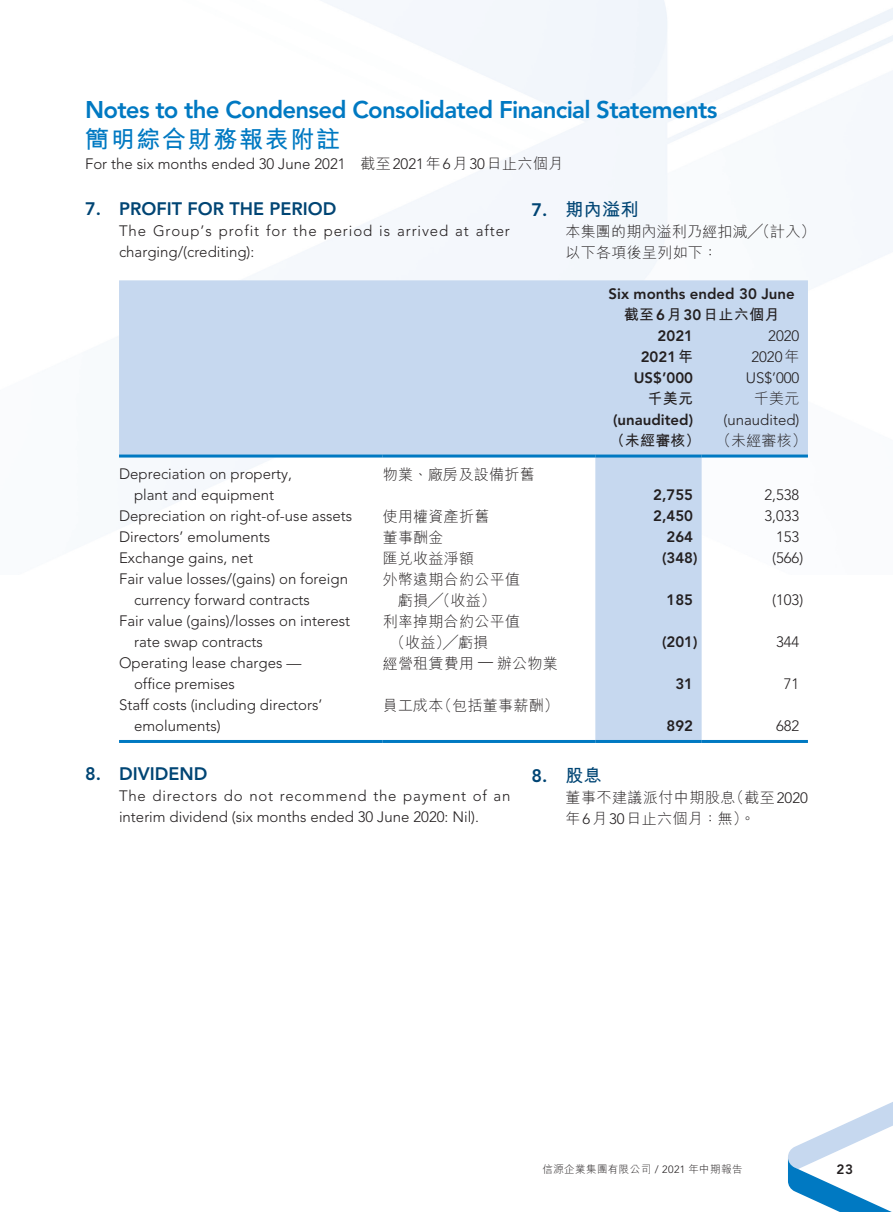
<style>
.page{position:relative;width:893px;height:1212px;background:#fff}
.page>*{position:absolute;margin:0;border:0;box-sizing:border-box;transform-origin:0 0}
.t1{font:800 24px "Avenir LT Std";letter-spacing:-.03em;color:#0079c2}
.t2{font:700 24px "M Hei HK";letter-spacing:.07em;color:#0079c2}
._01_H1_E{font:800 18px "Avenir LT Std";color:#004574}
._001_H1_C{font:700 18px "M Hei HK";color:#004574}
._001_H1_C-2{font:800 18px "Avenir LT Std";color:#004574}
._50_Table_txt{font:300 15px "Avenir LT Std";color:#231f20}
._00_txt_E{font:300 15px/21px "Avenir LT Std";color:#231f20}
._50_Table_txt-2{font:300 15px "M Hei HK";letter-spacing:.02em;color:#231f20}
._50_Table_txt-3{font:800 15px "Avenir LT Std";color:#231f20}
._00_txt_E-2{font:300 15px/21px "Avenir LT Std";letter-spacing:.06em;color:#231f20}
._000_txt_C{font:300 15px/21px "M Hei HK";letter-spacing:.02em;color:#231f20}
._50_Table_txt-4{font:700 15px "M Hei HK";letter-spacing:.02em;color:#231f20}
.t3{font:800 13.5px "Avenir LT Std";color:#231f20}
.t4{font:300 10.5px "M Hei HK";letter-spacing:.04em;color:#231f20}
.s1{font-family:"M Hei HK"}
.s2{font-family:"Avenir LT Std";font-weight:800}
.s3{font-family:"M Hei HK";font-weight:700}
.s4{font-family:"Avenir LT Std"}
</style>
<div class="page">
<svg style="left:119px;top:280px;width:689px;height:460px"></svg>
<hr style="left:119px;top:454px;width:264px;height:3px;background:#0079c2">
<hr style="left:383px;top:454px;width:212px;height:3px;background:#0079c2">
<hr style="left:595px;top:454px;width:107px;height:3px;background:#0079c2">
<hr style="left:702px;top:454px;width:106px;height:3px;background:#0079c2">
<hr style="left:119px;top:740px;width:264px;height:3px;background:#0079c2">
<hr style="left:383px;top:740px;width:212px;height:3px;background:#0079c2">
<hr style="left:595px;top:740px;width:107px;height:3px;background:#0079c2">
<hr style="left:702px;top:740px;width:106px;height:3px;background:#0079c2">
<svg style="left:788px;top:1102px;width:105px;height:110px"></svg>
<h1 class="t1" style="left:85px;top:95px;width:634px">Notes to the Condensed Consolidated Financial Statements</h1>
<h1 class="t2" style="left:85px;top:121px;width:257px">簡明綜合財務報表附註</h1>
<p class="_00_txt_E" style="left:85px;top:154px;width:479px">For the six months ended 30 June 2021 <span class="s1">截至</span>2021<span class="s1">年</span>6<span class="s1">月</span>30<span class="s1">日止六個月</span></p>
<p class="_001_H1_C" style="left:531px;top:196px;width:109px"><span class="s2">7.</span> 期內溢利</p>
<p class="_000_txt_C" style="left:565px;top:221px;width:251px">本集團的期內溢利乃經扣減╱（計入）以下各項後呈列如下：</p>
<p class="_01_H1_E" style="left:85px;top:198px;width:253px">7. PROFIT FOR THE PERIOD</p>
<p class="_00_txt_E-2" style="left:119px;top:220px;width:392px">The Group’s profit for the period is arrived at after charging/(crediting):</p>
<p class="_50_Table_txt" style="left:119px;top:465px;width:174px">Depreciation on property,</p>
<p class="_50_Table_txt" style="left:134px;top:486px;width:142px">plant and equipment</p>
<p class="_50_Table_txt-2" style="left:383px;top:466px;width:154px">物業、廠房及設備折舊</p>
<p class="_50_Table_txt-3" style="left:609px;top:285px;width:188px">Six months ended 30 June</p>
<p class="_50_Table_txt-4" style="left:624px;top:304px;width:157px">截至<span class="s2">6</span>月<span class="s2">30</span>日止六個月</p>
<p class="_50_Table_txt-3" style="left:658px;top:327px;width:37px">2021</p>
<p class="_50_Table_txt" style="left:768px;top:327px;width:33px">2020</p>
<p class="_50_Table_txt-3" style="left:641px;top:348px;width:54px">2021<span class="s3">年</span></p>
<p class="_50_Table_txt" style="left:751px;top:348px;width:50px">2020<span class="s1">年</span></p>
<p class="_50_Table_txt-3" style="left:634px;top:369px;width:61px">US$’000</p>
<p class="_50_Table_txt" style="left:746px;top:369px;width:55px">US$’000</p>
<p class="_50_Table_txt-4" style="left:647px;top:388px;width:47px">千美元</p>
<p class="_50_Table_txt-2" style="left:754px;top:391px;width:47px">千美元</p>
<p class="_50_Table_txt-3" style="left:613px;top:411px;width:82px">(unaudited)</p>
<p class="_50_Table_txt" style="left:723px;top:411px;width:77px">(unaudited)</p>
<p class="_50_Table_txt-4" style="left:610px;top:430px;width:92px">（未經審核）</p>
<p class="_50_Table_txt-2" style="left:716px;top:433px;width:92px">（未經審核）</p>
<p class="_50_Table_txt-3" style="left:653px;top:486px;width:41px">2,755</p>
<p class="_50_Table_txt" style="left:764px;top:486px;width:37px">2,538</p>
<p class="_50_Table_txt" style="left:119px;top:507px;width:235px">Depreciation on right-of-use assets</p>
<p class="_50_Table_txt-2" style="left:383px;top:508px;width:108px">使用權資產折舊</p>
<p class="_50_Table_txt-3" style="left:653px;top:507px;width:41px">2,450</p>
<p class="_50_Table_txt" style="left:764px;top:507px;width:37px">3,033</p>
<p class="_50_Table_txt" style="left:119px;top:528px;width:153px">Directors’ emoluments</p>
<p class="_50_Table_txt-2" style="left:383px;top:529px;width:62px">董事酬金</p>
<p class="_50_Table_txt-3" style="left:666px;top:528px;width:28px">264</p>
<p class="_50_Table_txt" style="left:776px;top:528px;width:25px">153</p>
<p class="_50_Table_txt" style="left:119px;top:549px;width:135px">Exchange gains, net</p>
<p class="_50_Table_txt-2" style="left:383px;top:550px;width:93px">匯兌收益淨額</p>
<p class="_50_Table_txt-3" style="left:662px;top:549px;width:37px">(348)</p>
<p class="_50_Table_txt" style="left:772px;top:549px;width:33px">(566)</p>
<p class="_50_Table_txt" style="left:119px;top:570px;width:231px">Fair value losses/(gains) on foreign</p>
<p class="_50_Table_txt" style="left:134px;top:591px;width:177px">currency forward contracts</p>
<p class="_50_Table_txt-2" style="left:383px;top:571px;width:139px">外幣遠期合約公平值</p>
<p class="_50_Table_txt-2" style="left:398px;top:592px;width:100px">虧損╱（收益）</p>
<p class="_50_Table_txt-3" style="left:666px;top:591px;width:28px">185</p>
<p class="_50_Table_txt" style="left:772px;top:591px;width:33px">(103)</p>
<p class="_50_Table_txt" style="left:119px;top:612px;width:233px">Fair value (gains)/losses on interest</p>
<p class="_50_Table_txt" style="left:134px;top:633px;width:130px">rate swap contracts</p>
<p class="_50_Table_txt-2" style="left:383px;top:613px;width:139px">利率掉期合約公平值</p>
<p class="_50_Table_txt-2" style="left:390px;top:634px;width:100px">（收益）╱虧損</p>
<p class="_50_Table_txt-3" style="left:662px;top:633px;width:37px">(201)</p>
<p class="_50_Table_txt" style="left:776px;top:633px;width:25px">344</p>
<p class="_50_Table_txt" style="left:119px;top:654px;width:184px">Operating lease charges —</p>
<p class="_50_Table_txt" style="left:134px;top:675px;width:102px">office premises</p>
<p class="_50_Table_txt-2" style="left:383px;top:655px;width:177px">經營租賃費用 <span class="s4">—</span> 辦公物業</p>
<p class="_50_Table_txt-3" style="left:675px;top:675px;width:19px">31</p>
<p class="_50_Table_txt" style="left:784px;top:675px;width:17px">71</p>
<p class="_50_Table_txt" style="left:119px;top:696px;width:205px">Staff costs (including directors’</p>
<p class="_50_Table_txt" style="left:134px;top:717px;width:88px">emoluments)</p>
<p class="_50_Table_txt-2" style="left:383px;top:697px;width:178px">員工成本（包括董事薪酬）</p>
<p class="_50_Table_txt-3" style="left:666px;top:717px;width:28px">892</p>
<p class="_50_Table_txt" style="left:776px;top:717px;width:25px">682</p>
<p class="_01_H1_E" style="left:85px;top:763px;width:124px">8. DIVIDEND</p>
<p class="_00_txt_E" style="left:119px;top:785px;width:393px">The directors do not recommend the payment of an interim dividend (six months ended 30 June 2020: Nil).</p>
<p class="_001_H1_C-2" style="left:531px;top:765px;width:72px">8. <span class="s3">股息</span></p>
<p class="_000_txt_C" style="left:565px;top:786px;width:244px">董事不建議派付中期股息（截至<span class="s4">2020</span>年<span class="s4">6</span>月<span class="s4">30</span>日止六個月：無）。</p>
<p class="t4" style="left:542px;top:1164px;width:202px">信源企業集團有限公司 <span class="s4">/ 2021</span> 年中期報告</p>
<p class="t3" style="left:837px;top:1161px;width:18px">23</p>
</div>
